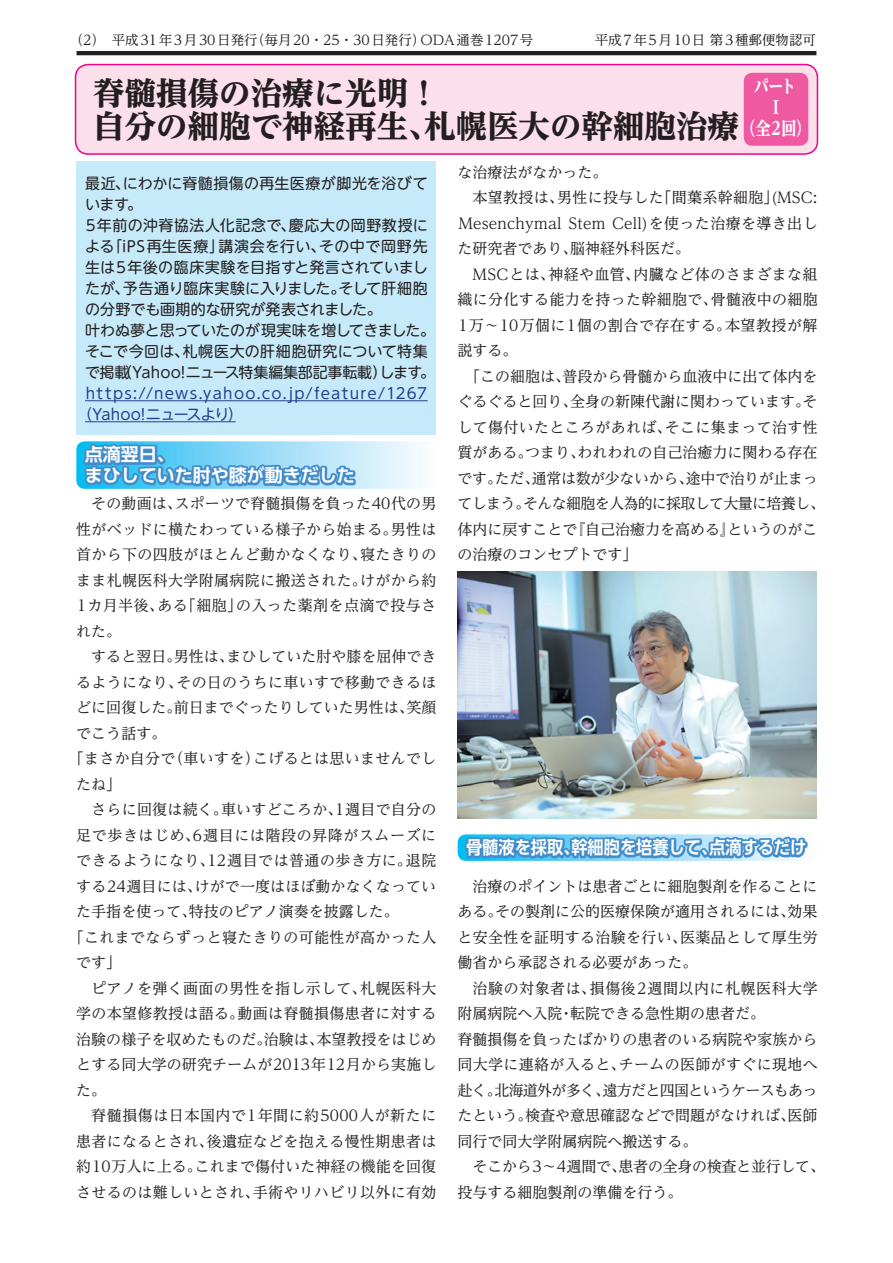
<style>
.page{position:relative;width:893px;height:1263px;background:#fff}
.page>*{position:absolute;margin:0;border:0;box-sizing:border-box;transform-origin:0 0}
.タイトル{font:800 31.5px "UD Reimin Pro";color:#231f20}
.見出し{font:700 18px "UD Shin Go Pro De";color:#fff;scale:.9 1}
.見出し-2{font:700 18px/21px "UD Shin Go Pro De";color:#fff}
.パート{font:800 18px/21px "UD Reimin Pro";color:#fff;text-align:center;scale:.83 1}
.本文グリッド{font:15px/25.5px "UD Reimin Pro";color:#231f20;text-align:justify}
.囲み{font:15px/21px "UD Shin M Go Pro";letter-spacing:-.005em;color:#231f20;text-align:justify}
.本文グリッド-2{font:15px/25.5px "UD Reimin Pro";letter-spacing:.02em;color:#231f20}
.囲み-2{font:15px/21px "UD Shin M Go Pro";letter-spacing:.07em;color:#253f8e}
.本文グリッド-3{font:15px/25.5px "UD Reimin Pro";letter-spacing:.035em;color:#231f20}
.本文グリッド-4{font:15px/25.5px "UD Reimin Pro";letter-spacing:-.02em;color:#231f20}
.囲み-3{font:15px/21px "UD Shin M Go Pro";letter-spacing:.02em;color:#231f20}
.t1{font:13.5px "UD Reimin Pro";color:#231f20}
.t2{font:13.5px "UD Reimin Pro";letter-spacing:.125em;color:#231f20}
</style>
<div class="page">
<hr style="left:77px;top:51px;width:739px;height:4px;background:#231f20">
<svg style="left:76px;top:441px;width:347px;height:48px;background:#7dc1e7"></svg>
<img style="left:458px;top:571px;width:359px;height:247px">
<svg style="left:458px;top:834px;width:350px;height:27px;background:#5ea8da"></svg>
<div style="left:77px;top:162px;width:359px;height:273px;background:#c6eafa"></div>
<hr style="left:85px;top:400px;width:343px;height:1px;background:#253f8e">
<hr style="left:85px;top:421px;width:150px;height:1px;background:#253f8e">
<div style="left:76px;top:65px;width:741px;height:89px;background:#fbdfeb;border-radius:13px"></div>
<div style="left:75px;top:64px;width:743px;height:91px;border:2px solid #ed028c;border-radius:13px"></div>
<div style="left:744px;top:73px;width:64px;height:73px;background:#ef59a1;border-radius:9px"></div>
<p class="t1" style="left:70px;top:29px;width:465px">（2）　平成31年3月30日発行（毎月20・25・30日発行）ODA通巻1207号</p>
<p class="t2" style="left:595px;top:29px;width:223px">平成7年5月10日第3種郵便物認可</p>
<p class="タイトル" style="left:93px;top:67px;width:348px">脊髄損傷の治療に光明！</p>
<p class="タイトル" style="left:93px;top:100px;width:647px">自分の細胞で神経再生、札幌医大の幹細胞治療</p>
<p class="パート" style="left:741px;top:76px;width:86px">パート<br>Ⅰ<br>（全2回）</p>
<p class="囲み-3" style="left:85px;top:172px;width:344px">最近、にわかに脊髄損傷の再生医療が脚光を浴びています。</p>
<p class="囲み" style="left:85px;top:214px;width:344px">5年前の沖脊協法人化記念で、慶応大の岡野教授による「iPS再生医療」講演会を行い、その中で岡野先生は5年後の臨床実験を目指すと発言されていましたが、予告通り臨床実験に入りました。そして肝細胞の分野でも画期的な研究が発表されました。</p>
<p class="囲み" style="left:85px;top:319px;width:352px;text-align:left">叶わぬ夢と思っていたのが現実味を増してきました。そこで今回は、札幌医大の肝細胞研究について特集で掲載（Yahoo!ニュース特集編集部記事転載）します。</p>
<p class="囲み-2" style="left:78px;top:382px;width:351px;text-indent:8px">https://news.yahoo.co.jp/feature/1267（Yahoo!ニュースより）</p>
<p class="見出し-2" style="left:85px;top:444px;width:272px">点滴翌日、<br>まひしていた肘や膝が動きだした</p>
<p class="本文グリッド" style="left:76px;top:490px;width:362px">　その動画は、スポーツで脊髄損傷を負った40代の男性がベッドに横たわっている様子から始まる。男性は首から下の四肢がほとんど動かなくなり、寝たきりのまま札幌医科大学附属病院に搬送された。けがから約1カ月半後、ある「細胞」の入った薬剤を点滴で投与された。</p>
<p class="本文グリッド" style="left:76px;top:643px;width:362px">　すると翌日。男性は、まひしていた肘や膝を屈伸できるようになり、その日のうちに車いすで移動できるほどに回復した。前日までぐったりしていた男性は、笑顔でこう話す。</p>
<p class="本文グリッド-2" style="left:76px;top:745px;width:361px;text-indent:-8px">「まさか自分で（車いすを）こげるとは思いませんでしたね」</p>
<p class="本文グリッド" style="left:76px;top:796px;width:362px">　さらに回復は続く。車いすどころか、1週目で自分の足で歩きはじめ、6週目には階段の昇降がスムーズにできるようになり、12週目では普通の歩き方に。退院する24週目には、けがで一度はほぼ動かなくなっていた手指を使って、特技のピアノ演奏を披露した。</p>
<p class="本文グリッド-2" style="left:76px;top:924px;width:362px;text-indent:-8px">「これまでならずっと寝たきりの可能性が高かった人です」</p>
<p class="本文グリッド" style="left:76px;top:975px;width:362px">　ピアノを弾く画面の男性を指し示して、札幌医科大学の本望修教授は語る。動画は脊髄損傷患者に対する治験の様子を収めたものだ。治験は、本望教授をはじめとする同大学の研究チームが2013年12月から実施した。</p>
<p class="本文グリッド" style="left:76px;top:1102px;width:362px">　脊髄損傷は日本国内で1年間に約5000人が新たに患者になるとされ、後遺症などを抱える慢性期患者は約10万人に上る。これまで傷付いた神経の機能を回復させるのは難しいとされ、手術やリハビリ以外に有効</p>
<p class="本文グリッド" style="left:458px;top:159px;width:151px">な治療法がなかった。</p>
<p class="本文グリッド" style="left:458px;top:184px;width:362px">　本望教授は、男性に投与した「間葉系幹細胞」(MSC:<br>Mesenchymal Stem Cell)を使った治療を導き出した研究者であり、脳神経外科医だ。</p>
<p class="本文グリッド" style="left:458px;top:261px;width:362px">　MSCとは、神経や血管、内臓など体のさまざまな組織に分化する能力を持った幹細胞で、骨髄液中の細胞1万〜10万個に1個の割合で存在する。本望教授が解説する。</p>
<p class="本文グリッド" style="left:458px;top:363px;width:369px;text-align:left">　「この細胞は、普段から骨髄から血液中に出て体内をぐるぐると回り、全身の新陳代謝に関わっています。そして傷付いたところがあれば、そこに集まって治す性質がある。つまり、われわれの自己治癒力に関わる存在です。ただ、通常は数が少ないから、途中で治りが止まってしまう。そんな細胞を人為的に採取して大量に培養し、体内に戻すことで『自己治癒力を高める』というのがこの治療のコンセプトです」</p>
<p class="見出し" style="left:466px;top:833px;width:380px">骨髄液を採取、幹細胞を培養して、点滴するだけ</p>
<p class="本文グリッド" style="left:458px;top:873px;width:362px">　治療のポイントは患者ごとに細胞製剤を作ることにある。その製剤に公的医療保険が適用されるには、効果と安全性を証明する治験を行い、医薬品として厚生労働省から承認される必要があった。</p>
<p class="本文グリッド-3" style="left:458px;top:975px;width:362px">　治験の対象者は、損傷後2週間以内に札幌医科大学附属病院へ入院・転院できる急性期の患者だ。</p>
<p class="本文グリッド" style="left:458px;top:1026px;width:362px">脊髄損傷を負ったばかりの患者のいる病院や家族から同大学に連絡が入ると、チームの医師がすぐに現地へ赴く。北海道外が多く、遠方だと四国というケースもあったという。検査や意思確認などで問題がなければ、医師同行で同大学附属病院へ搬送する。</p>
<p class="本文グリッド-4" style="left:458px;top:1153px;width:369px">　そこから3〜4週間で、患者の全身の検査と並行して、投与する細胞製剤の準備を行う。</p>
</div>
